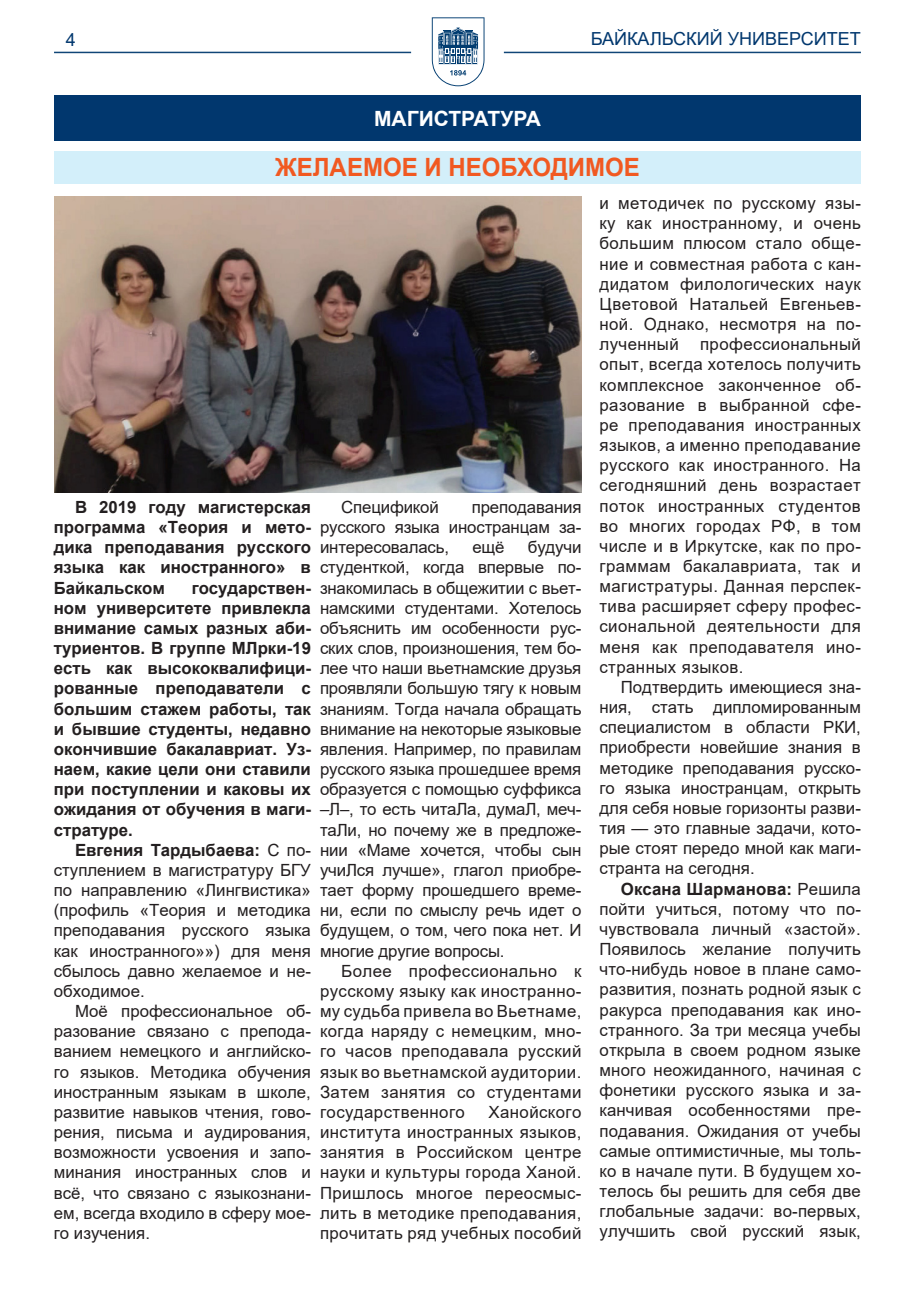
<style>
.page{position:relative;width:915px;height:1297px;background:#fff}
.page>*{position:absolute;margin:0;border:0;box-sizing:border-box;transform-origin:0 0}
.Заголовок_статьи{font:700 25.2px "Arial";color:#f15921;scale:.95 1}
.ТОП{font:700 21px "Arial";color:#fff}
.t1{font:18px "Arial";color:#01376e}
.t2{font:16.8px/20.1px "Arial";color:#231f20;text-align:justify}
.t3{font:700 16.8px/20.1px "Arial";color:#231f20;text-align:justify}
.s1{font-weight:700}
</style>
<div class="page">
<svg style="left:431px;top:17px;width:53px;height:69px"></svg>
<hr style="left:54px;top:52px;width:357px;height:1px;background:#104677">
<hr style="left:503px;top:52px;width:357px;height:1px;background:#104677">
<img style="left:54px;top:197px;width:527px;height:295px">
<div style="left:54px;top:151px;width:806px;height:33px;background:#d3effa"></div>
<div style="left:54px;top:95px;width:806px;height:46px;background:#01376e"></div>
<p class="t1" style="left:66px;top:27px;width:12px">4</p>
<p class="t1" style="left:590px;top:27px;width:271px">БАЙКАЛЬСКИЙ УНИВЕРСИТЕТ</p>
<p class="ТОП" style="left:374px;top:103px;width:168px">МАГИСТРАТУРА</p>
<p class="Заголовок_статьи" style="left:275px;top:150px;width:385px">ЖЕЛАЕМОЕ И НЕОБХОДИМОЕ</p>
<p class="t3" style="left:54px;top:497px;width:258px;text-indent:21px">В 2019 году магистерская программа «Теория и мето&shy;дика преподавания русского языка как иностранного» в Байкальском</p>
<p class="t3" style="left:54px;top:578px;width:258px;text-indent:138px">государствен&shy;ном университете привлекла внимание самых разных аби&shy;туриентов. В группе МЛрки-19 есть как высококвалифици&shy;рованные преподаватели с большим стажем работы, так и бывшие студенты, недавно окончившие бакалавриат. Уз&shy;наем, какие цели они ставили при поступлении и каковы их ожидания от обучения в маги&shy;стратуре.</p>
<p class="t2" style="left:54px;top:840px;width:258px;text-indent:21px"><span class="s1">Евгения Тардыбаева:</span> С по&shy;ступлением в магистратуру БГУ по направлению «Лингвистика» (профиль «Теория и методика преподавания русского языка как иностранного»») для меня сбылось давно желаемое и не&shy;обходимое.</p>
<p class="t2" style="left:54px;top:1001px;width:258px;text-indent:21px">Моё профессиональное об&shy;разование связано с препода&shy;ванием немецкого и английско&shy;го языков. Методика обучения иностранным языкам в школе, развитие навыков чтения, гово&shy;рения, письма и аудирования, возможности усвоения и запо&shy;минания иностранных слов и всё, что связано с языкознани&shy;ем, всегда входило в сферу мое&shy;го изучения.</p>
<p class="t2" style="left:341px;top:497px;width:99px">Спецификой</p>
<p class="t2" style="left:320px;top:497px;width:263px;text-indent:152px">преподавания русского языка иностранцам за&shy;интересовалась,</p>
<p class="t2" style="left:320px;top:537px;width:263px;text-indent:208px">будучи студенткой, когда впервые по&shy;знакомилась в общежитии с вьет&shy;намскими студентами. Хотелось объяснить им особенности рус&shy;ских слов, произношения, тем бо&shy;лее что наши вьетнамские друзья проявляли большую тягу к новым знаниям. Тогда начала обращать внимание на некоторые языковые явления. Например, по правилам русского языка прошедшее время образуется с помощью суффикса –Л–, то есть читаЛа, думаЛ, меч&shy;таЛи, но почему же в предложе&shy;нии «Маме хочется, чтобы сын учиЛся лучше», глагол приобре&shy;тает форму прошедшего време&shy;ни, если по смыслу речь идет о будущем, о том, чего пока нет. И многие другие вопросы.</p>
<p class="t2" style="left:320px;top:961px;width:263px;text-indent:21px">Более профессионально к русскому языку как иностранно&shy;му судьба привела во Вьетнаме, когда наряду с немецким, мно&shy;го часов преподавала русский язык во вьетнамской аудитории.<br>Затем занятия со студентами государственного</p>
<p class="t2" style="left:472px;top:537px;width:34px">ещё</p>
<p class="t2" style="left:320px;top:1102px;width:263px;text-indent:168px">Ханойского института иностранных языков, занятия в Российском центре науки и культуры города Ханой.<br>Пришлось многое переосмыс&shy;лить в методике преподавания, прочитать ряд учебных пособий</p>
<p class="t2" style="left:599px;top:193px;width:263px">и методичек по русскому язы&shy;ку как иностранному, и очень большим плюсом стало обще&shy;ние и совместная работа с кан&shy;дидатом филологических наук Цветовой Натальей Евгеньев&shy;ной. Однако, несмотря на по&shy;лученный</p>
<p class="t2" style="left:599px;top:334px;width:263px;text-indent:101px">профессиональный опыт, всегда хотелось получить комплексное законченное об&shy;разование в выбранной сфе&shy;ре преподавания иностранных языков, а именно преподавание русского как иностранного. На сегодняшний день возрастает поток иностранных студентов во многих городах РФ, в том числе и в Иркутске, как по про&shy;граммам бакалавриата, так и магистратуры. Данная перспек&shy;тива расширяет сферу профес&shy;сиональной деятельности для меня как преподавателя ино&shy;странных языков.</p>
<p class="t2" style="left:599px;top:677px;width:263px;text-indent:21px">Подтвердить имеющиеся зна&shy;ния, стать дипломированным специалистом в области РКИ, приобрести новейшие знания в методике преподавания русско&shy;го языка иностранцам, открыть для себя новые горизонты разви&shy;тия — это главные задачи, кото&shy;рые стоят передо мной как маги&shy;странта на сегодня.</p>
<p class="t2" style="left:599px;top:878px;width:263px;text-indent:21px"><span class="s1">Оксана Шарманова:</span> Решила пойти учиться, потому что по&shy;чувствовала личный «застой».<br>Появилось желание получить что-нибудь новое в плане само&shy;развития, познать родной язык с ракурса преподавания как ино&shy;странного. За три месяца учебы открыла в своем родном языке много неожиданного, начиная с фонетики русского языка и за&shy;канчивая особенностями пре&shy;подавания. Ожидания от учебы самые оптимистичные, мы толь&shy;ко в начале пути. В будущем хо&shy;телось бы решить для себя две глобальные задачи: во-первых, улучшить свой русский язык,</p>
</div>
